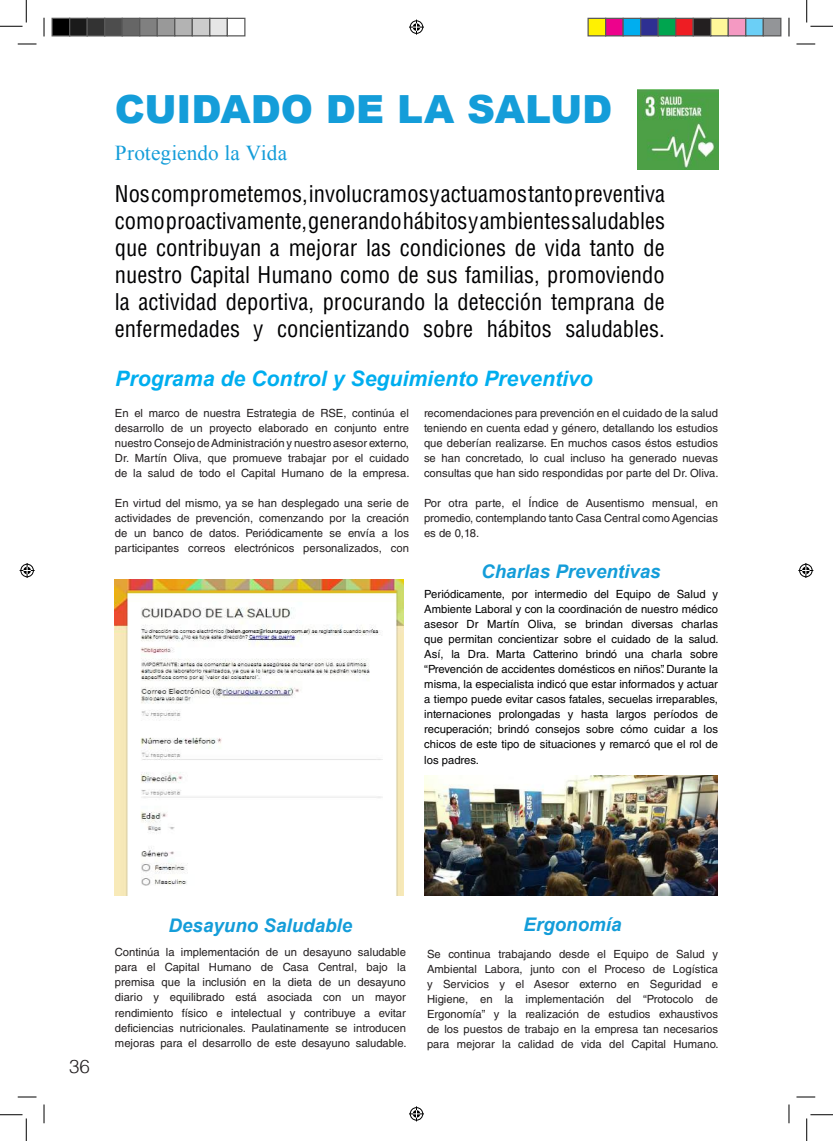
<style>
.page{position:relative;width:833px;height:1141px;background:#fff}
.page>*{position:absolute;margin:0;border:0;box-sizing:border-box;transform-origin:0 0}
.t1{font:900 38.75px "Arial";letter-spacing:-.005em;color:#149dd9}
.t2{font:condensed 22.5px/27px "Helvetica LT Std";color:#000002;text-align:justify}
.t3{font:italic 700 21.25px "Arial";color:#00aeef}
.t4{font:21.25px "Times New Roman";letter-spacing:.005em;color:#149dd9}
.t5{font:italic 700 18.75px "Arial";color:#149dd9}
.t6{font:300 18.75px "Helvetica";color:#231f20}
.t7{font:11.25px/15px "Helvetica LT Std";color:#231f20;text-align:justify}
.t8{font:11.25px/15px "Helvetica LT Std";color:#000002;text-align:justify}
</style>
<div class="page">
<img style="left:424px;top:775px;width:293px;height:120px">
<img style="left:115px;top:579px;width:288px;height:316px">
<img style="left:637px;top:89px;width:80px;height:81px">
<svg style="left:18px;top:43px;width:18px;height:2px"></svg>
<svg style="left:796px;top:43px;width:18px;height:2px"></svg>
<svg style="left:18px;top:1096px;width:18px;height:1px"></svg>
<svg style="left:796px;top:1096px;width:18px;height:1px"></svg>
<svg style="left:43px;top:18px;width:2px;height:18px"></svg>
<svg style="left:43px;top:1104px;width:2px;height:19px"></svg>
<svg style="left:788px;top:18px;width:1px;height:18px"></svg>
<svg style="left:788px;top:1104px;width:1px;height:19px"></svg>
<svg style="left:0;top:0;width:27px;height:27px"></svg>
<svg style="left:0;top:1114px;width:27px;height:26px"></svg>
<svg style="left:806px;top:0;width:26px;height:27px"></svg>
<svg style="left:806px;top:1114px;width:26px;height:26px"></svg>
<svg style="left:409px;top:20px;width:15px;height:15px"></svg>
<svg style="left:409px;top:1106px;width:15px;height:15px"></svg>
<svg style="left:20px;top:563px;width:15px;height:15px"></svg>
<svg style="left:798px;top:563px;width:14px;height:15px"></svg>
<div style="left:52px;top:18px;width:18px;height:18px;background:#000"></div>
<div style="left:51px;top:18px;width:19px;height:18px;border:1px solid #595959"></div>
<div style="left:70px;top:18px;width:17px;height:18px;background:#1a1a1a"></div>
<div style="left:69px;top:18px;width:19px;height:18px;border:1px solid #595959"></div>
<div style="left:87px;top:18px;width:18px;height:18px;background:#333"></div>
<div style="left:86px;top:18px;width:19px;height:18px;border:1px solid #595959"></div>
<div style="left:105px;top:18px;width:17px;height:18px;background:#4d4d4d"></div>
<div style="left:104px;top:18px;width:19px;height:18px;border:1px solid #595959"></div>
<div style="left:122px;top:18px;width:18px;height:18px;background:#666"></div>
<div style="left:121px;top:18px;width:19px;height:18px;border:1px solid #595959"></div>
<div style="left:140px;top:18px;width:17px;height:18px;background:#808080"></div>
<div style="left:139px;top:18px;width:19px;height:18px;border:1px solid #595959"></div>
<div style="left:157px;top:18px;width:18px;height:18px;background:#999"></div>
<div style="left:156px;top:18px;width:19px;height:18px;border:1px solid #595959"></div>
<div style="left:175px;top:18px;width:17px;height:18px;background:#b3b3b3"></div>
<div style="left:174px;top:18px;width:19px;height:18px;border:1px solid #595959"></div>
<div style="left:192px;top:18px;width:18px;height:18px;background:#ccc"></div>
<div style="left:191px;top:18px;width:19px;height:18px;border:1px solid #595959"></div>
<div style="left:210px;top:18px;width:17px;height:18px;background:#e6e6e6"></div>
<div style="left:209px;top:18px;width:19px;height:18px;border:1px solid #595959"></div>
<div style="left:226px;top:18px;width:19px;height:18px;border:1px solid #595959"></div>
<div style="left:587px;top:18px;width:18px;height:18px;background:#fff101"></div>
<div style="left:587px;top:18px;width:19px;height:18px;border:1px solid #595959"></div>
<div style="left:605px;top:18px;width:17px;height:18px;background:#ed028c"></div>
<div style="left:604px;top:18px;width:19px;height:18px;border:1px solid #595959"></div>
<div style="left:622px;top:18px;width:18px;height:18px;background:#00aeef"></div>
<div style="left:622px;top:18px;width:19px;height:18px;border:1px solid #595959"></div>
<div style="left:640px;top:18px;width:17px;height:18px;background:#2e3092"></div>
<div style="left:639px;top:18px;width:19px;height:18px;border:1px solid #595959"></div>
<div style="left:657px;top:18px;width:18px;height:18px;background:#00a54f"></div>
<div style="left:657px;top:18px;width:19px;height:18px;border:1px solid #595959"></div>
<div style="left:675px;top:18px;width:17px;height:18px;background:#ee1d23"></div>
<div style="left:674px;top:18px;width:19px;height:18px;border:1px solid #595959"></div>
<div style="left:692px;top:18px;width:18px;height:18px;background:#231f20"></div>
<div style="left:692px;top:18px;width:19px;height:18px;border:1px solid #595959"></div>
<div style="left:710px;top:18px;width:17px;height:18px;background:#fff79a"></div>
<div style="left:709px;top:18px;width:19px;height:18px;border:1px solid #595959"></div>
<div style="left:727px;top:18px;width:18px;height:18px;background:#f499c2"></div>
<div style="left:727px;top:18px;width:19px;height:18px;border:1px solid #595959"></div>
<div style="left:745px;top:18px;width:17px;height:18px;background:#6bcff6"></div>
<div style="left:744px;top:18px;width:19px;height:18px;border:1px solid #595959"></div>
<div style="left:762px;top:18px;width:18px;height:18px;background:#939598"></div>
<div style="left:762px;top:18px;width:19px;height:18px;border:1px solid #595959"></div>
<h1 class="t1" style="left:115px;top:81px;width:498px">CUIDADO DE LA SALUD</h1>
<h3 class="t4" style="left:115px;top:139px;width:174px">Protegiendo la Vida</h3>
<p class="t2" style="left:115px;top:180px;width:551px">Nos comprometemos, involucramos y actuamos tanto preventiva como proactivamente, generando hábitos y ambientes saludables que contribuyan a mejorar las condiciones de vida tanto de nuestro Capital Humano como de sus familias, promoviendo la actividad deportiva, procurando la detección temprana de enfermedades y concientizando sobre hábitos saludables.</p>
<h3 class="t3" style="left:115px;top:364px;width:479px">Programa de Control y Seguimiento Preventivo</h3>
<p class="t7" style="left:115px;top:405px;width:296px">En el marco de nuestra Estrategia de RSE, continúa el desarrollo de un proyecto elaborado en conjunto entre nuestro Consejo de Administración y nuestro asesor externo, Dr. Martín Oliva, que promueve trabajar por el cuidado de la salud de todo el Capital Humano de la empresa.</p>
<p class="t7" style="left:115px;top:495px;width:295px">En virtud del mismo, ya se han desplegado una serie de actividades de prevención, comenzando por la creación de un banco de datos. Periódicamente se envía a los participantes correos electrónicos personalizados, con</p>
<p class="t7" style="left:424px;top:405px;width:296px">recomendaciones para prevención en el cuidado de la salud teniendo en cuenta edad y género, detallando los estudios que deberían realizarse. En muchos casos éstos estudios se han concretado, lo cual incluso ha generado nuevas consultas que han sido respondidas por parte del Dr. Oliva.</p>
<p class="t7" style="left:424px;top:495px;width:295px">Por otra parte, el Índice de Ausentismo mensual, en promedio, contemplando tanto Casa Central como Agencias es de 0,18.</p>
<h3 class="t5" style="left:481px;top:559px;width:181px">Charlas Preventivas</h3>
<p class="t8" style="left:424px;top:587px;width:296px">Periódicamente, por intermedio del Equipo de Salud y Ambiente Laboral y con la coordinación de nuestro médico asesor Dr Martín Oliva, se brindan diversas charlas que permitan concientizar sobre el cuidado de la salud.<br>Así, la Dra. Marta Catterino brindó una charla sobre “Prevención de accidentes domésticos en niños”. Durante la misma, la especialista indicó que estar informados y actuar a tiempo puede evitar casos fatales, secuelas irreparables, internaciones prolongadas y hasta largos períodos de recuperación; brindó consejos sobre cómo cuidar a los chicos de este tipo de situaciones y remarcó que el rol de los padres.</p>
<h3 class="t6" style="left:69px;top:1049px;width:22px">36</h3>
<h3 class="t5" style="left:168px;top:912px;width:185px">Desayuno Saludable</h3>
<h3 class="t5" style="left:523px;top:912px;width:99px">Ergonomía</h3>
<p class="t7" style="left:427px;top:946px;width:293px">Se continua trabajando desde el Equipo de Salud y Ambiental Labora, junto con el Proceso de Logística y Servicios y el Asesor externo en Seguridad e Higiene, en la implementación del “Protocolo de Ergonomía” y la realización de estudios exhaustivos de los puestos de trabajo en la empresa tan necesarios para mejorar la calidad de vida del Capital Humano.</p>
<p class="t7" style="left:115px;top:944px;width:293px">Continúa la implementación de un desayuno saludable para el Capital Humano de Casa Central, bajo la premisa que la inclusión en la dieta de un desayuno diario y equilibrado está asociada con un mayor rendimiento físico e intelectual y contribuye a evitar deficiencias nutricionales. Paulatinamente se introducen mejoras para el desarrollo de este desayuno saludable.</p>
</div>
